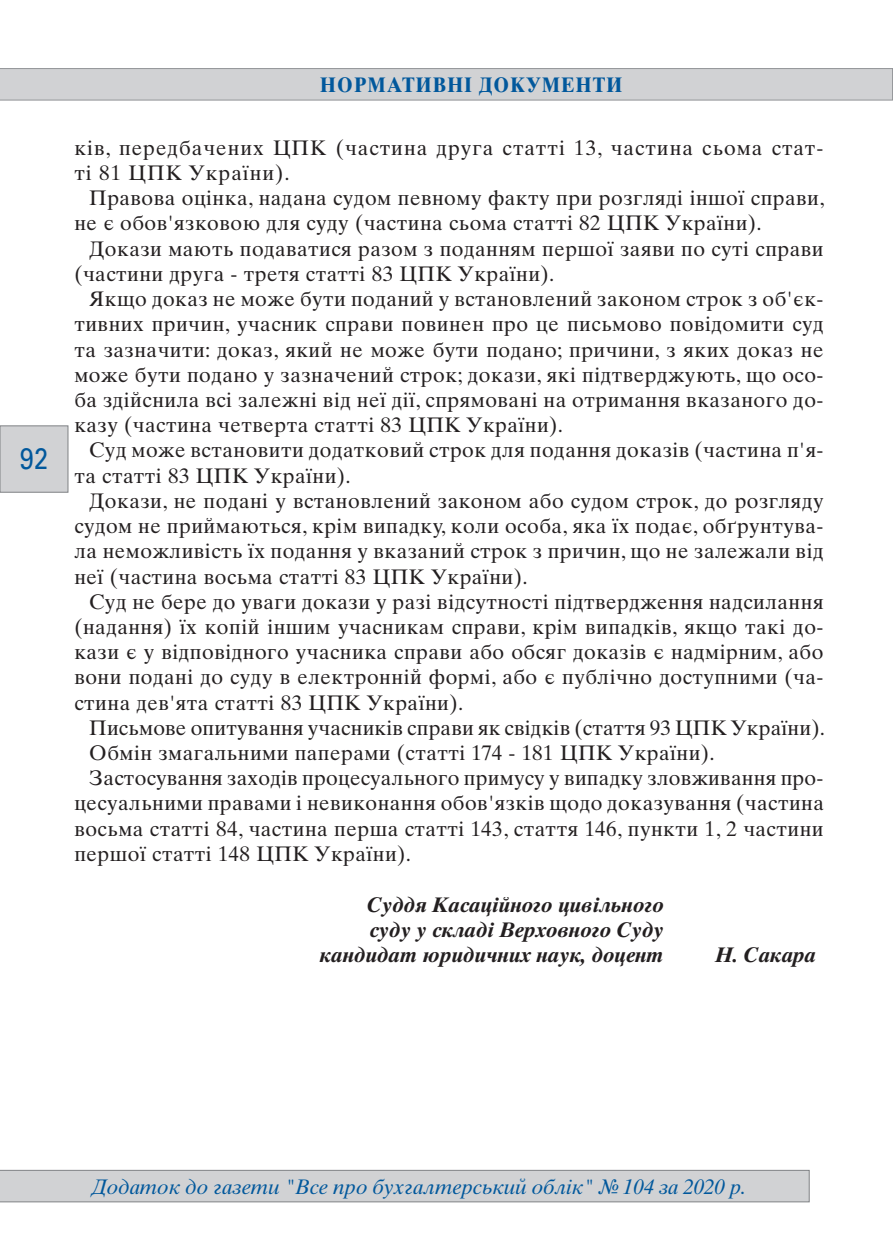
<style>
.page{position:relative;width:893px;height:1241px;background:#fff}
.page>*{position:absolute;margin:0;border:0;box-sizing:border-box;transform-origin:0 0}
.t1{font:29.75px "Univers C";color:#01589c;scale:.85 1}
.Main_Text_UKR{font:21px/25.2px "Times Ten Cyr Upright";letter-spacing:.025em;color:#231f20;text-align:justify}
.Signature{font:21px/25.2px "Times Ten Cyr Bold Inclined";letter-spacing:-.01em;color:#231f20;text-align:right}
.Main_Text_UKR-2{font:21px/25.2px "Times Ten Cyr Upright";letter-spacing:.05em;color:#231f20}
.t2{font:21px "Times Ten Cyr Inclined";letter-spacing:-.01em;color:#01589c}
.t3{font:700 21px "Times Ten Cyr";letter-spacing:.06em;color:#01589c;scale:.9 1}
</style>
<div class="page">
<div style="left:0;top:1169px;width:809px;height:32px;background:#d1d2d4"></div>
<div style="left:0;top:425px;width:68px;height:67px;background:#d1d2d4;border:1px solid #808285"></div>
<div style="left:0;top:68px;width:893px;height:32px;background:#d1d2d4"></div>
<h1 class="t1" style="left:20px;top:441px;width:35px">92</h1>
<p class="t3" style="left:320px;top:73px;width:337px">НОРМАТИВНІ ДОКУМЕНТИ</p>
<p class="Main_Text_UKR-2" style="left:74px;top:135px;width:751px">ків, передбачених ЦПК (частина друга статті 13, частина сьома стат&shy;ті 81 ЦПК України).</p>
<p class="Main_Text_UKR" style="left:74px;top:185px;width:752px;text-indent:15px">Правова оцінка, надана судом певному факту при розгляді іншої справи, не є обов'язковою для суду (частина сьома статті 82 ЦПК України).</p>
<p class="Main_Text_UKR" style="left:74px;top:236px;width:751px;text-indent:15px">Докази мають подаватися разом з поданням першої заяви по суті справи (частини друга - третя статті 83 ЦПК України).</p>
<p class="Main_Text_UKR" style="left:74px;top:286px;width:751px;text-indent:15px">Якщо доказ не може бути поданий у встановлений законом строк з об'єк&shy;тивних причин, учасник справи повинен про це письмово повідомити суд та зазначити: доказ, який не може бути подано; причини, з яких доказ не може бути подано у зазначений строк; докази, які підтверджують, що осо&shy;ба здійснила всі залежні від неї дії, спрямовані на отримання вказаного до&shy;казу (частина четверта статті 83 ЦПК України).</p>
<p class="Main_Text_UKR" style="left:74px;top:437px;width:751px;text-indent:15px">Суд може встановити додатковий строк для подання доказів (частина п'я&shy;та статті 83 ЦПК України).</p>
<p class="Main_Text_UKR" style="left:74px;top:488px;width:751px;text-indent:15px">Докази, не подані у встановлений законом або судом строк, до розгляду судом не приймаються, крім випадку, коли особа, яка їх подає, обґрунтува&shy;ла неможливість їх подання у вказаний строк з причин, що не залежали від неї (частина восьма статті 83 ЦПК України).</p>
<p class="Main_Text_UKR" style="left:74px;top:589px;width:751px;text-indent:15px">Суд не бере до уваги докази у разі відсутності підтвердження надсилання (надання) їх копій іншим учасникам справи, крім випадків, якщо такі до&shy;кази є у відповідного учасника справи або обсяг доказів є надмірним, або вони подані до суду в електронній формі, або є публічно доступними (ча&shy;стина дев'ята статті 83 ЦПК України).</p>
<p class="Main_Text_UKR" style="left:89px;top:715px;width:737px">Письмове опитування учасників справи як свідків (стаття 93 ЦПК України).</p>
<p class="Main_Text_UKR" style="left:89px;top:740px;width:627px">Обмін змагальними паперами (статті 174 - 181 ЦПК України).</p>
<p class="Main_Text_UKR" style="left:74px;top:765px;width:751px;text-indent:15px">Застосування заходів процесуального примусу у випадку зловживання про&shy;цесуальними правами і невиконання обов'язків щодо доказування (частина восьма статті 84, частина перша статті 143, стаття 146, пункти 1, 2 частини першої статті 148 ЦПК України).</p>
<p class="Signature" style="left:319px;top:891px;width:346px">Суддя Касаційного цивільного<br>суду у складі Верховного Суду кандидат юридичних наук, доцент</p>
<p class="Signature" style="left:716px;top:942px;width:102px">Н. Сакара</p>
<p class="t2" style="left:92px;top:1174px;width:656px">Додаток до газети "Все про бухгалтерський облік" № 104 за 2020 р.</p>
</div>
